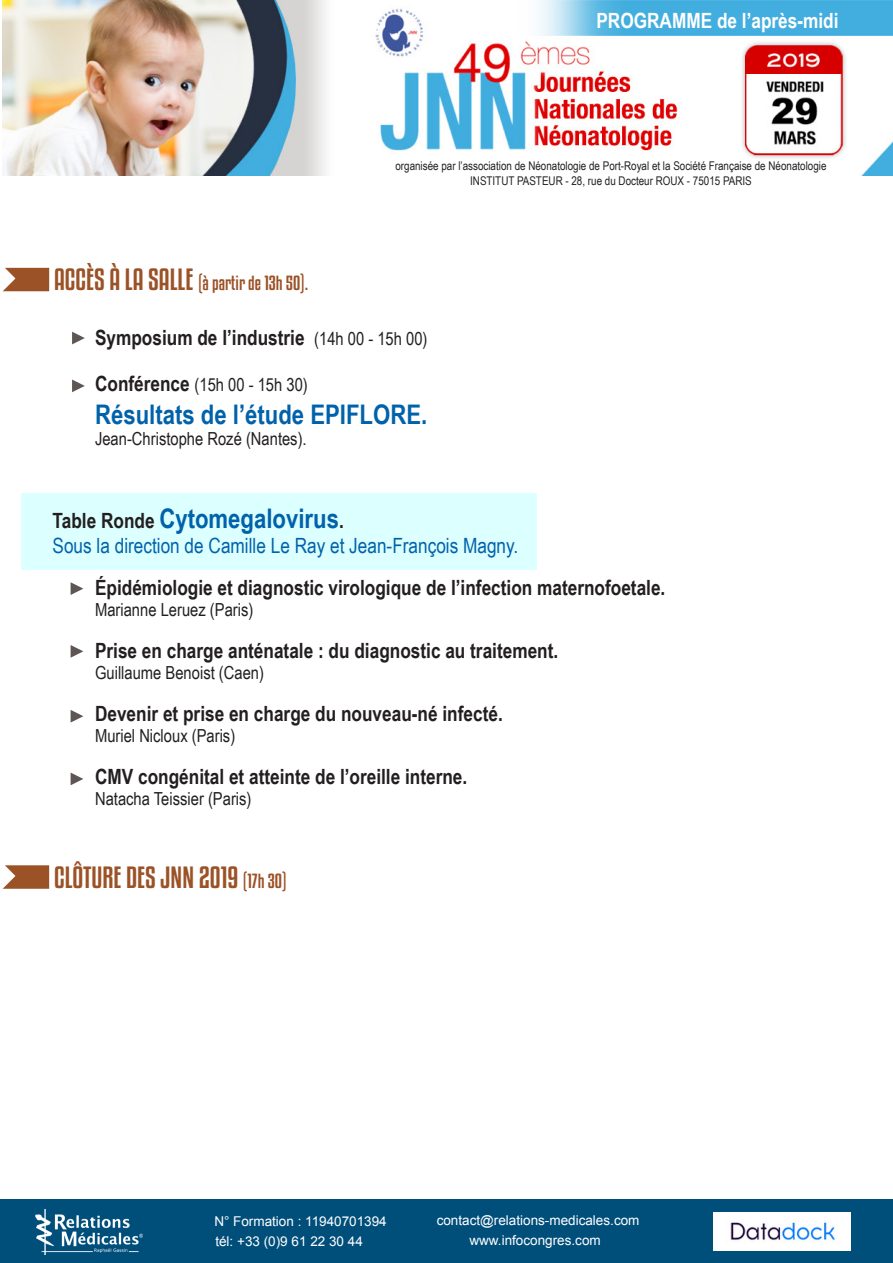
<style>
.page{position:relative;width:893px;height:1263px;background:#fff}
.page>*{position:absolute;margin:0;border:0;box-sizing:border-box;transform-origin:0 0}
.t1{font:700 27px "Arial Narrow";color:#0062ab}
.t2{font:27px "Kenyan Coffee Rg";color:#9b5227}
.t3{font:700 21px "Arial Narrow";color:#231f20}
.t4{font:21px "Arial Narrow";color:#0062ab}
.t5{font:700 21px "Arial Narrow";color:#fff}
.t6{font:18px "Arial Narrow";color:#231f20}
.t7{font:18px "Kenyan Coffee Rg";color:#9b5227}
.t8{font:13.5px/19.6px "Arial";color:#fff}
.t9{font:12px "Arial Narrow";color:#231f20}
.s1{font-size:27px}
.s2{font-weight:400;font-size:18px}
.s3{font-weight:700;font-size:21px}
.s4{font-size:21px;color:#231f20}
.s5{font-size:18px}
</style>
<div class="page">
<img style="left:3px;top:0;width:889px;height:176px">
<div style="left:0;top:1199px;width:893px;height:64px;background:#004f7b"></div>
<img style="left:36px;top:1210px;width:106px;height:44px">
<img style="left:714px;top:1212px;width:136px;height:38px">
<div style="left:21px;top:493px;width:516px;height:76px;background:#dcffff"></div>
<svg style="left:72px;top:332px;width:13px;height:12px"></svg>
<svg style="left:71px;top:582px;width:12px;height:13px"></svg>
<svg style="left:3px;top:268px;width:46px;height:23px"></svg>
<svg style="left:3px;top:865px;width:46px;height:24px"></svg>
<svg style="left:71px;top:645px;width:12px;height:13px"></svg>
<svg style="left:72px;top:379px;width:13px;height:13px"></svg>
<svg style="left:71px;top:710px;width:12px;height:12px"></svg>
<svg style="left:71px;top:773px;width:12px;height:12px"></svg>
<p class="t5" style="left:596px;top:5px;width:244px">PROGRAMME de l’après-midi</p>
<p class="t7" style="left:54px;top:272px;width:256px"><span class="s1">ACCÈS À LA SALLE</span> (à partir de 13h 50).</p>
<p class="t9" style="left:395px;top:157px;width:433px">organisée par l’association de Néonatologie de Port-Royal et la Société Française de Néonatologie</p>
<p class="t9" style="left:470px;top:171px;width:283px">INSTITUT PASTEUR - 28, rue du Docteur ROUX - 75015 PARIS</p>
<p class="t3" style="left:95px;top:322px;width:334px">Symposium de l’industrie <span class="s2">(14h 00 - 15h 00)</span></p>
<p class="t6" style="left:95px;top:372px;width:214px"><span class="s3">Conférence</span> (15h 00 - 15h 30)</p>
<p class="t1" style="left:95px;top:394px;width:334px">Résultats de l’étude EPIFLORE.</p>
<p class="t6" style="left:95px;top:425px;width:213px">Jean-Christophe Rozé (Nantes).</p>
<p class="t1" style="left:53px;top:498px;width:293px"><span class="s4">Table Ronde</span> Cytomegalovirus<span class="s4">.</span></p>
<p class="t4" style="left:53px;top:530px;width:467px">Sous la direction de Camille Le Ray et Jean-François Magny.</p>
<p class="t3" style="left:95px;top:571px;width:572px">Épidémiologie et diagnostic virologique de l’infection maternofoetale.</p>
<p class="t6" style="left:95px;top:596px;width:160px">Marianne Leruez (Paris)</p>
<p class="t3" style="left:95px;top:634px;width:465px">Prise en charge anténatale : du diagnostic au traitement.</p>
<p class="t6" style="left:95px;top:659px;width:170px">Guillaume Benoist (Caen)</p>
<p class="t3" style="left:95px;top:697px;width:409px">Devenir et prise en charge du nouveau-né infecté.</p>
<p class="t6" style="left:95px;top:722px;width:142px">Muriel Nicloux (Paris)</p>
<p class="t3" style="left:95px;top:760px;width:374px">CMV congénital et atteinte de l’oreille interne.</p>
<p class="t6" style="left:95px;top:785px;width:158px">Natacha Teissier (Paris)</p>
<p class="t2" style="left:54px;top:861px;width:234px">CLÔTURE DES JNN 2019 <span class="s5">(17h 30)</span></p>
<p class="t8" style="left:214px;top:1212px;width:174px">N° Formation : 11940701394 tél: +33 (0)9 61 22 30 44</p>
<p class="t8" style="left:437px;top:1210px;width:204px">contact@relations-medicales.com</p>
<p class="t8" style="left:469px;top:1230px;width:133px">www.infocongres.com</p>
</div>
